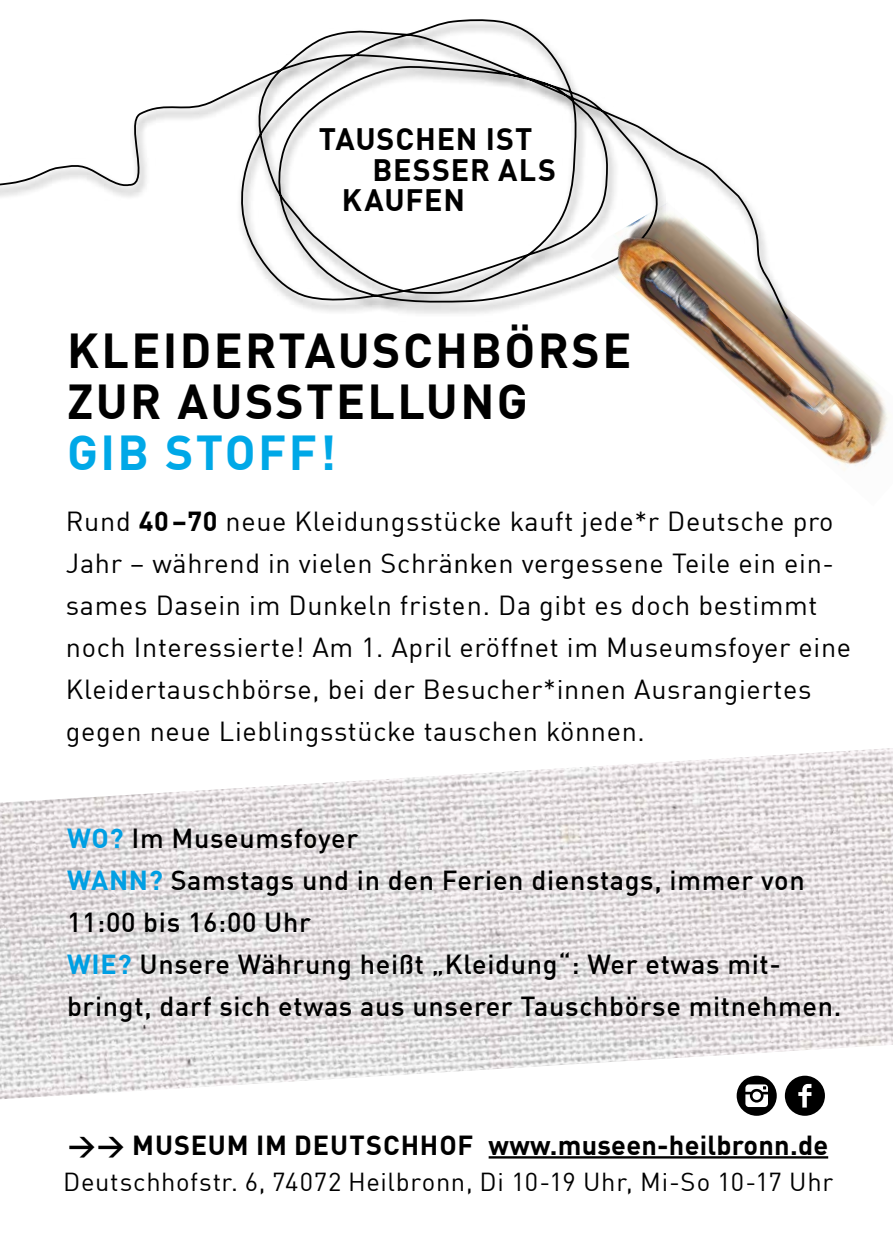
<style>
.page{position:relative;width:893px;height:1259px;background:#fff}
.page>*{position:absolute;margin:0;border:0;box-sizing:border-box;transform-origin:0 0}
.t1{font:700 48px/51px "DIN Offc";letter-spacing:.05em;color:#000}
.t2{font:700 48px "DIN Offc";letter-spacing:.05em;color:#00a8e7}
.t3{font:700 30.3px "DIN Offc";letter-spacing:.03em;color:#000}
.t4{font:27px/42px "DIN Offc";letter-spacing:.025em;color:#000}
.t5{font:500 27px/42px "DIN Offc";letter-spacing:.025em;color:#000}
.t6{font:700 27px "DIN Offc";letter-spacing:.01em;color:#000}
.t7{font:25.5px "DIN Offc";letter-spacing:.025em;color:#000}
.s1{font-weight:700}
.s2{font-weight:700;color:#009fe3}
</style>
<div class="page">
<img style="left:0;top:748px;width:893px;height:351px">
<svg style="left:0;top:19px;width:748px;height:295px"></svg>
<img style="left:591px;top:203px;width:297px;height:268px">
<img style="left:617px;top:236px;width:254px;height:226px">
<hr style="left:489px;top:1156px;width:339px;height:2px;background:#000">
<svg style="left:785px;top:1075px;width:40px;height:40px"></svg>
<svg style="left:737px;top:1075px;width:40px;height:40px"></svg>
<p class="t3" style="left:319px;top:120px;width:215px">TAUSCHEN IST</p>
<p class="t3" style="left:372px;top:150px;width:185px">BESSER ALS</p>
<p class="t3" style="left:342px;top:180px;width:125px">KAUFEN</p>
<h1 class="t1" style="left:67px;top:323px;width:566px">KLEIDERTAUSCHBÖRSE<br>ZUR AUSSTELLUNG</h1>
<h1 class="t2" style="left:67px;top:422px;width:271px">GIB STOFF!</h1>
<p class="t4" style="left:66px;top:500px;width:787px">Rund <span class="s1">40–70</span> neue Kleidungsstücke kauft jede*r Deutsche pro Jahr – während in vielen Schränken vergessene Teile ein ein&shy;sames Dasein im Dunkeln fristen. Da gibt es doch bestimmt noch Interessierte! Am 1. April eröffnet im Museumsfoyer eine Kleidertauschbörse, bei der Besucher*innen Ausrangiertes gegen neue Lieblingsstücke tauschen können.</p>
<p class="t5" style="left:67px;top:816px;width:776px"><span class="s2">WO?</span> Im Museumsfoyer<br><span class="s2">WANN?</span> Samstags und in den Ferien dienstags, immer von 11:00 bis 16:00 Uhr<br><span class="s2">WIE?</span> Unsere Währung heißt „Kleidung“: Wer etwas mit&shy;bringt, darf sich etwas aus unserer Tauschbörse mitnehmen.</p>
<p class="t6" style="left:68px;top:1127px;width:761px">→→ MUSEUM IM DEUTSCHHOF www.museen-heilbronn.de</p>
<p class="t7" style="left:63px;top:1165px;width:771px">Deutschhofstr. 6, 74072 Heilbronn, Di 10-19 Uhr, Mi-So 10-17 Uhr</p>
</div>
